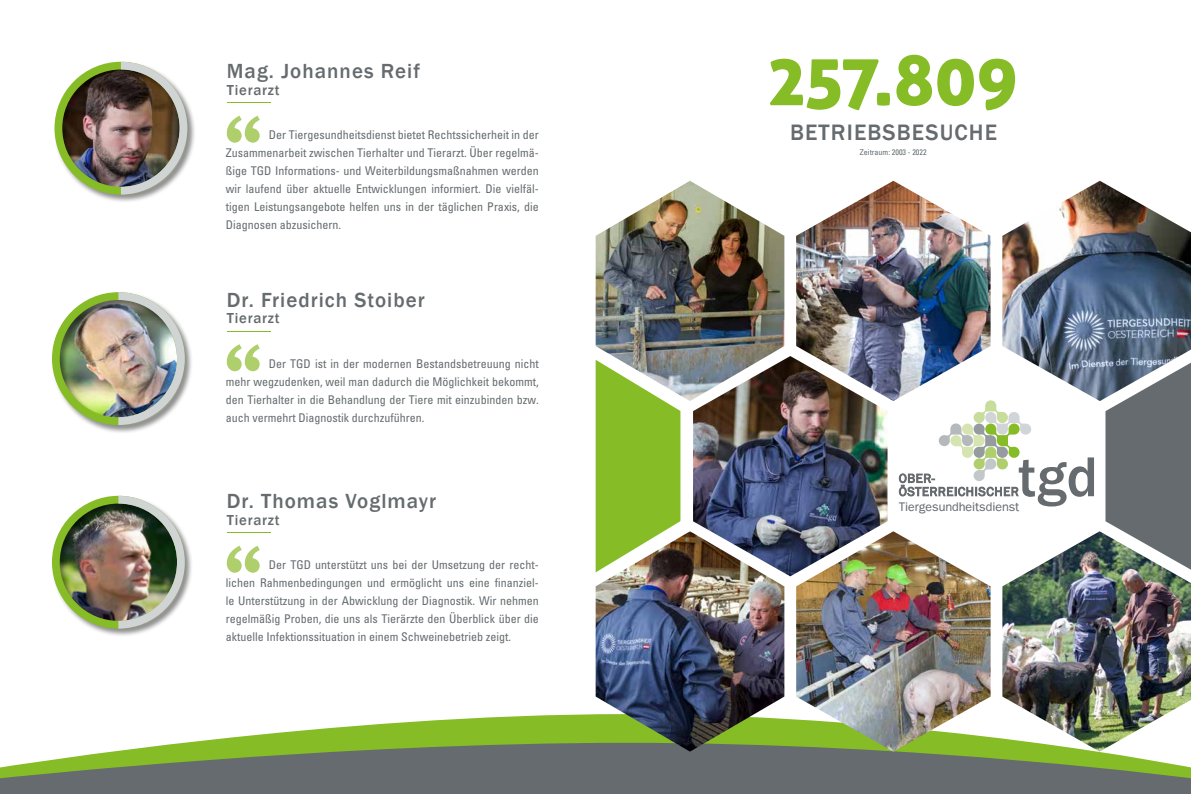
<style>
.page{position:relative;width:1191px;height:794px;background:#fff}
.page>*{position:absolute;margin:0;border:0;box-sizing:border-box;transform-origin:0 0}
.t1{font:70.2px "Aller Display";color:#86bc25}
.t2{font:500 23px "Franklin Gothic";letter-spacing:.05em;color:#656b6e}
.t3{font:500 21px "Franklin Gothic";letter-spacing:.05em;color:#656b6e}
.t4{font:500 14.9px "Franklin Gothic";letter-spacing:.05em;color:#656b6e}
.t5{font:12.5px "Franklin Gothic";color:#656b6e}
.t6{font:condensed 12px/18px "Univers";color:#656b6e;text-align:justify}
.t7{font:condensed 8px "Univers";color:#656b6e}
</style>
<div class="page">
<svg style="left:183px;top:714px;width:819px;height:29px;fill:#86bc25"></svg>
<svg style="left:0;top:743px;width:1191px;height:51px;background:#727f6a"></svg>
<hr style="left:227px;top:102px;width:43px;height:1px;background:#86bc25">
<svg style="left:227px;top:116px;width:33px;height:27px"></svg>
<hr style="left:227px;top:331px;width:43px;height:1px;background:#86bc25">
<svg style="left:227px;top:344px;width:33px;height:27px"></svg>
<div style="left:51px;top:291px;width:143px;height:143px;background:#000;opacity:.45"></div>
<img style="left:52px;top:292px;width:133px;height:133px">
<div style="left:54px;top:61px;width:142px;height:142px;background:#000;opacity:.45"></div>
<img style="left:55px;top:62px;width:132px;height:132px">
<img style="left:796px;top:181px;width:194px;height:220px">
<div style="left:595px;top:401px;width:85px;height:130px;background:#86bc25"></div>
<div style="left:1105px;top:401px;width:86px;height:130px;background:#656b6e"></div>
<svg style="left:899px;top:400px;width:195px;height:106px"></svg>
<img style="left:595px;top:181px;width:189px;height:220px">
<img style="left:693px;top:356px;width:194px;height:220px">
<img style="left:595px;top:531px;width:189px;height:220px">
<img style="left:1002px;top:181px;width:189px;height:220px">
<img style="left:796px;top:531px;width:194px;height:220px">
<img style="left:1002px;top:531px;width:189px;height:220px">
<hr style="left:227px;top:532px;width:43px;height:1px;background:#86bc25">
<svg style="left:227px;top:546px;width:33px;height:27px"></svg>
<div style="left:51px;top:495px;width:143px;height:142px;background:#000;opacity:.45"></div>
<img style="left:52px;top:496px;width:133px;height:132px">
<h3 class="t3" style="left:227px;top:58px;width:195px">Mag. Johannes Reif</h3>
<p class="t4" style="left:227px;top:80px;width:54px">Tierarzt</p>
<p class="t6" style="left:226px;top:125px;width:314px;text-indent:43px">Der Tiergesundheitsdienst bietet Rechtssicherheit in der Zusammenarbeit zwischen Tierhalter und Tierarzt. Über regelmä&shy;ßige TGD Informations- und Weiterbildungsmaßnahmen werden wir laufend über aktuelle Entwicklungen informiert. Die vielfäl&shy;tigen Leistungsangebote helfen uns in der täglichen Praxis, die Diagnosen abzusichern.</p>
<h3 class="t3" style="left:227px;top:287px;width:199px">Dr. Friedrich Stoiber</h3>
<p class="t4" style="left:227px;top:309px;width:54px">Tierarzt</p>
<p class="t6" style="left:226px;top:354px;width:314px;text-indent:43px">Der TGD ist in der modernen Bestandsbetreuung nicht mehr wegzudenken, weil man dadurch die Möglichkeit bekommt, den Tierhalter in die Behandlung der Tiere mit einzubinden bzw. auch vermehrt Diagnostik durchzuführen.</p>
<h3 class="t3" style="left:227px;top:488px;width:211px">Dr. Thomas Voglmayr</h3>
<p class="t4" style="left:227px;top:510px;width:54px">Tierarzt</p>
<p class="t6" style="left:226px;top:555px;width:314px;text-indent:43px">Der TGD unterstützt uns bei der Umsetzung der recht&shy;lichen Rahmenbedingungen und ermöglicht uns eine finanziel&shy;le Unterstützung in der Abwicklung der Diagnostik. Wir nehmen regelmäßig Proben, die uns als Tierärzte den Überblick über die aktuelle Infektionssituation in einem Schweinebetrieb zeigt.</p>
<h1 class="t1" style="left:768px;top:35px;width:251px">257.809</h1>
<h2 class="t2" style="left:790px;top:118px;width:209px">BETRIEBSBESUCHE</h2>
<p class="t7" style="left:860px;top:147px;width:68px">Zeitraum: 2003 - 2022</p>
<p class="t5" style="left:899px;top:499px;width:122px">Tiergesundheitsdienst</p>
</div>
